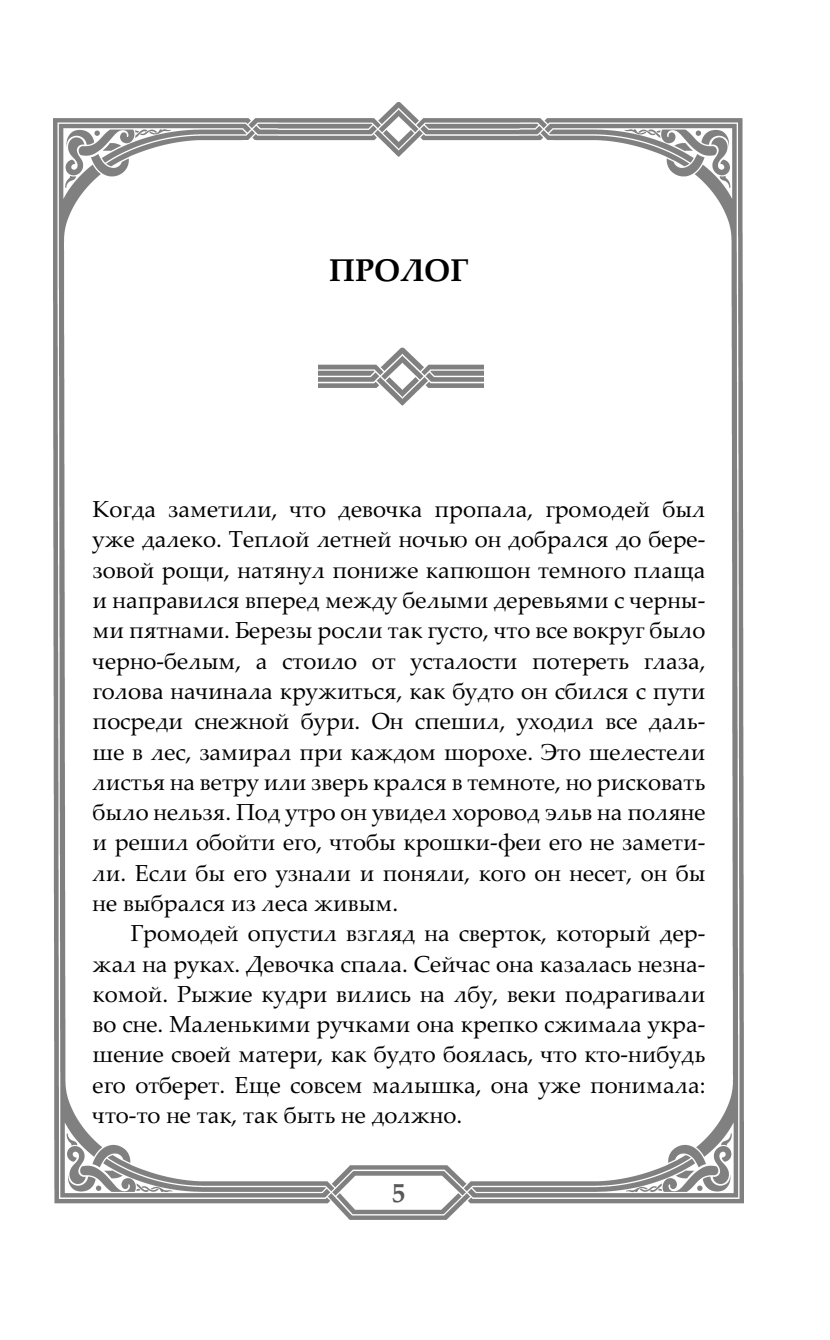
<style>
.page{position:relative;width:830px;height:1340px;background:#fff}
.page>*{position:absolute;margin:0;border:0;box-sizing:border-box;transform-origin:0 0}
.t1{font:700 31.5px "Palatino Linotype";color:#000}
.t2{font:700 27px "Palatino Linotype";color:#585858}
.t3{font:23.18px/30.4px "Palatino Linotype";color:#000;text-align:justify}
</style>
<div class="page">
<img style="left:53px;top:102px;width:691px;height:1118px">
<h1 class="t1" style="left:329px;top:258px;width:141px">ПРОЛОГ</h1>
<p class="t3" style="left:92px;top:497px;width:614px">Когда заметили, что девочка пропала, громодей был уже далеко. Теплой летней ночью он добрался до бере&shy;зовой рощи, натянул пониже капюшон темного плаща и направился вперед между белыми деревьями с черны&shy;ми пятнами. Березы росли так густо, что все вокруг было черно-белым, а стоило от усталости потереть глаза, голова начинала кружиться, как будто он сбился с пути посреди снежной бури. Он спешил, уходил все даль&shy;ше в лес, замирал при каждом шорохе. Это шелестели листья на ветру или зверь крался в темноте, но рисковать было нельзя. Под утро он увидел хоровод эльв на поляне и решил обойти его, чтобы крошки-феи его не замети&shy;ли. Если бы его узнали и поняли, кого он несет, он бы не выбрался из леса живым.</p>
<p class="t3" style="left:92px;top:921px;width:614px;text-indent:38px">Громодей опустил взгляд на сверток, который дер&shy;жал на руках. Девочка спала. Сейчас она казалась незна&shy;комой. Рыжие кудри вились на лбу, веки подрагивали во сне. Маленькими ручками она крепко сжимала укра&shy;шение своей матери, как будто боялась, что кто-нибудь его отберет. Еще совсем малышка, она уже понимала: что-то не так, так быть не должно.</p>
<p class="t2" style="left:392px;top:1182px;width:15px">5</p>
</div>
